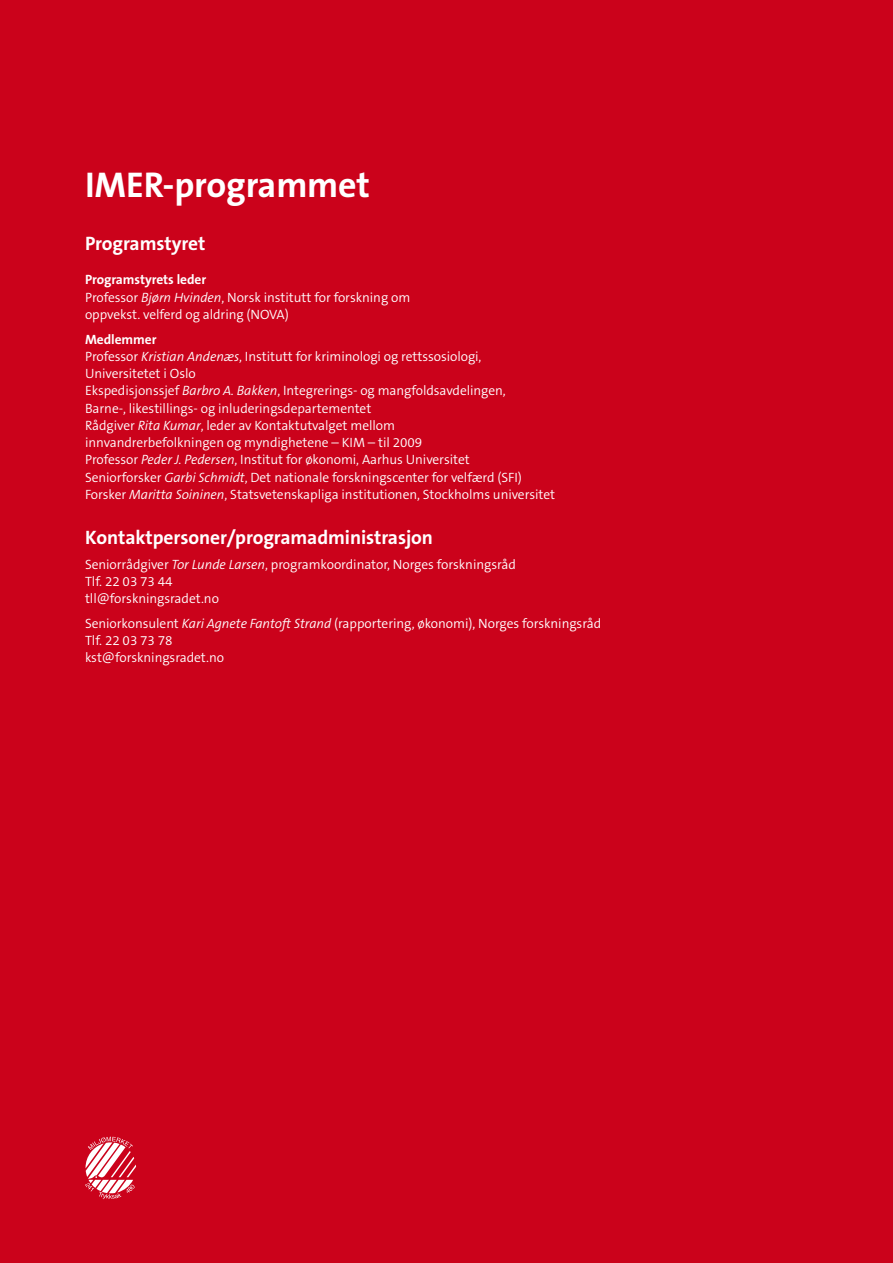
<style>
.page{position:relative;width:893px;height:1263px;background:#cb021b}
.page>*{position:absolute;margin:0;border:0;box-sizing:border-box;transform-origin:0 0}
.t1{font:700 36px "The Sans B7";letter-spacing:-.005em;color:#fff}
.t2{font:700 19.5px "The Sans B7";letter-spacing:-.005em;color:#fff}
.t3{font:300 13.5px/17.2px "The Sans B4";letter-spacing:-.005em;color:#fff}
.t4{font:700 13.5px "The Sans B7";letter-spacing:-.005em;color:#fff}
.s1{font-style:italic}
</style>
<div class="page">
<svg style="left:85px;top:1137px;width:51px;height:62px"></svg>
<h1 class="t1" style="left:85px;top:166px;width:287px">IMER-programmet</h1>
<h2 class="t2" style="left:85px;top:233px;width:122px">Programstyret</h2>
<p class="t4" style="left:85px;top:273px;width:123px">Programstyrets leder</p>
<p class="t3" style="left:85px;top:289px;width:327px">Professor <span class="s1">Bjørn Hvinden</span>, Norsk institutt for forskning om oppvekst. velferd og aldring (NOVA)</p>
<p class="t4" style="left:85px;top:332px;width:73px">Medlemmer</p>
<p class="t3" style="left:85px;top:348px;width:472px">Professor <span class="s1">Kristian Andenæs</span>, Institutt for kriminologi og rettssosiologi, Universitetet i Oslo<br>Ekspedisjonssjef <span class="s1">Barbro A. Bakken</span>, Integrerings- og mangfoldsavdelingen,<br>Barne-, likestillings- og inluderingsdepartementet<br>Rådgiver <span class="s1">Rita Kumar</span>, leder av Kontaktutvalget mellom<br>innvandrerbefolkningen og myndighetene – KIM – til 2009<br>Professor <span class="s1">Peder J. Pedersen</span>, Institut for økonomi, Aarhus Universitet<br>Seniorforsker <span class="s1">Garbi Schmidt</span>, Det nationale forskningscenter for velfærd (SFI)<br>Forsker <span class="s1">Maritta Soininen</span>, Statsvetenskapliga institutionen, Stockholms universitet</p>
<h2 class="t2" style="left:85px;top:527px;width:350px">Kontaktpersoner/programadministrasjon</h2>
<p class="t3" style="left:85px;top:556px;width:432px">Seniorrådgiver <span class="s1">Tor Lunde Larsen</span>, programkoordinator, Norges forskningsråd<br>Tlf. 22 03 73 44<br>tll@forskningsradet.no</p>
<p class="t3" style="left:85px;top:615px;width:518px">Seniorkonsulent <span class="s1">Kari Agnete Fantoft Strand</span> (rapportering, økonomi), Norges forskningsråd<br>Tlf. 22 03 73 78<br>kst@forskningsradet.no</p>
</div>
